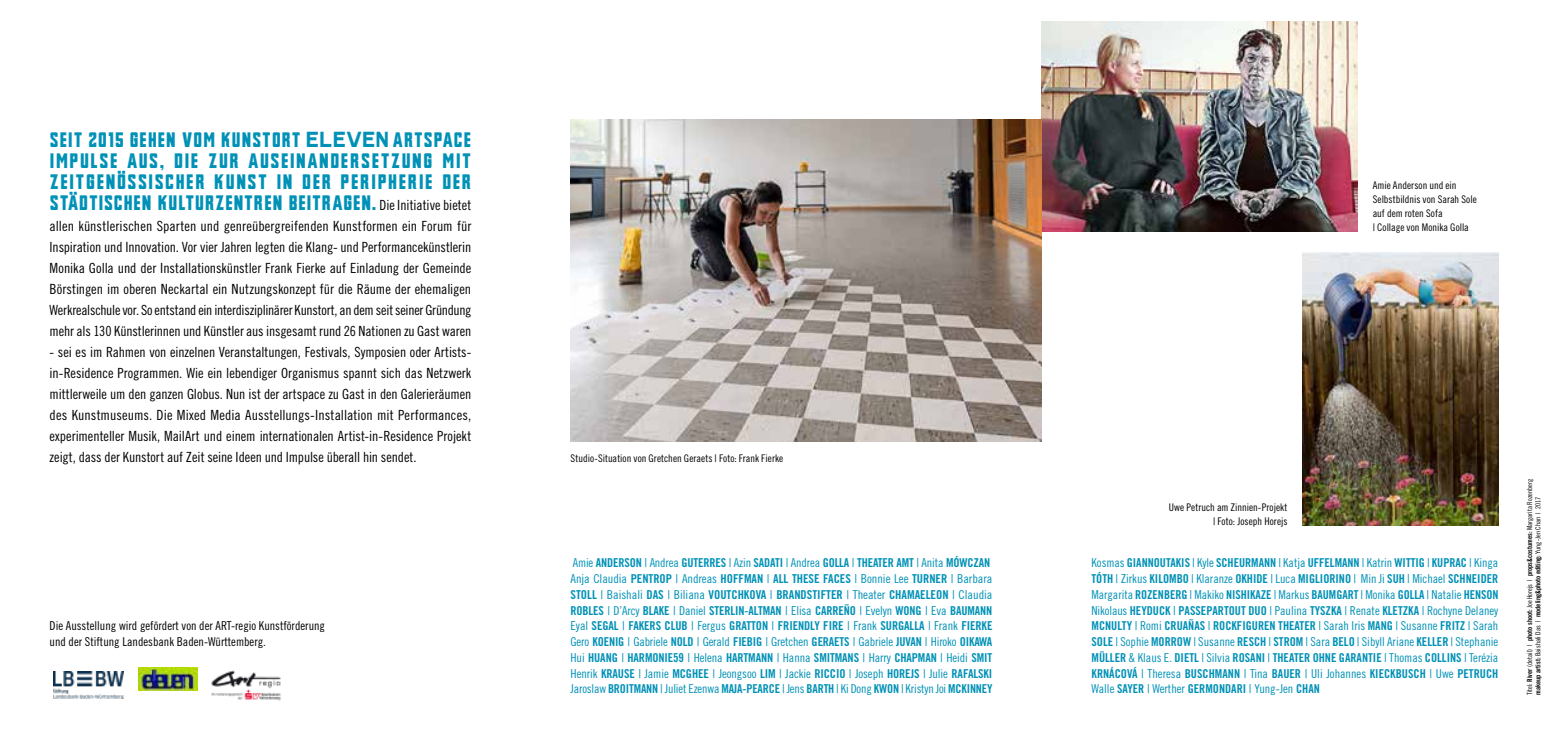
<style>
.page{position:relative;width:1548px;height:737px;background:#fff}
.page>*{position:absolute;margin:0;border:0;box-sizing:border-box;transform-origin:0 0}
.t1{font:22.75px/21px "CA Traktor";letter-spacing:.01em;color:#0091b6;text-align:justify}
.t2{font:14px/21px "Trade Gothic LT Std Cn 18";letter-spacing:-.005em;color:#000;text-align:justify}
.t3{font:12.25px/15.8px "Trade Gothic LT Std Bd Cn 20";color:#0091b6}
.t4{font:12.25px/15.8px "Trade Gothic LT Std Cn 18";letter-spacing:-.005em;color:#0091b6}
.t5{font:12.25px/15.8px "Trade Gothic LT Std Cn 18";color:#000}
.t6{font:10.5px/14px "Trade Gothic LT Std Cn 18";letter-spacing:.005em;color:#000;text-align:right}
.t7{font:7px "Trade Gothic LT Std Cn 18";color:#000}
.t8{font:7px "Trade Gothic LT Std Bd Cn 20";color:#000}
.s1{font-family:"CA Alternative Three"}
.s2{font-family:"Trade Gothic LT Std Cn 18";font-size:14px;color:#000}
.s3{font-family:"Trade Gothic LT Std Cn 18"}
.s4{font-family:"Trade Gothic LT Std Bd Cn 20"}
</style>
<div class="page">
<img style="left:53px;top:671px;width:70px;height:27px">
<img style="left:139px;top:667px;width:59px;height:23px">
<img style="left:211px;top:670px;width:70px;height:31px">
<img style="left:1042px;top:21px;width:316px;height:210px">
<img style="left:570px;top:119px;width:472px;height:322px">
<img style="left:1302px;top:252px;width:196px;height:273px">
<h1 class="t1" style="left:50px;top:128px;width:423px">SEIT 2015 GEHEN VOM KUNSTORT <span class="s1">ELEVEN</span> ARTSPACE IMPULSE AUS, DIE ZUR AUSEINANDERSETZUNG MIT ZEITGENÖSSISCHER KUNST IN DER PERIPHERIE DER STÄDTISCHEN KULTURZENTREN BEITRAGEN. <span class="s2">Die Initiative bietet</span></h1>
<p class="t2" style="left:50px;top:215px;width:423px">allen künstlerischen Sparten und genreübergreifenden Kunstformen ein Forum für Inspiration und Innovation. Vor vier Jahren legten die Klang- und Performancekünstlerin Monika Golla und der Installationskünstler Frank Fierke auf Einladung der Gemeinde Börstingen im oberen Neckartal ein Nutzungskonzept für die Räume der ehemaligen Werkrealschule vor. So entstand ein interdisziplinärer Kunstort, an dem seit seiner Gründung mehr als 130 Künstlerinnen und Künstler aus insgesamt rund 26 Nationen zu Gast waren</p>
<p class="t2" style="left:50px;top:341px;width:423px">- sei es im Rahmen von einzelnen Veranstaltungen, Festivals, Symposien oder Artists&shy;in-Residence Programmen. Wie ein lebendiger Organismus spannt sich das Netzwerk mittlerweile um den ganzen Globus. Nun ist der artspace zu Gast in den Galerieräumen des Kunstmuseums. Die Mixed Media Ausstellungs-Installation mit Performances, experimenteller Musik, MailArt und einem internationalen Artist-in-Residence Projekt zeigt, dass der Kunstort auf Zeit seine Ideen und Impulse überall hin sendet.</p>
<p class="t5" style="left:50px;top:618px;width:277px">Die Ausstellung wird gefördert von der ART-regio Kunstförderung und der Stiftung Landesbank Baden-Württemberg.</p>
<p class="t6" style="left:570px;top:451px;width:214px">Studio-Situation von Gretchen Geraets | Foto: Frank Fierke</p>
<p class="t3" style="left:573px;top:555px;width:419px"><span class="s3">Amie</span> ANDERSON <span class="s3">| Andrea</span> GUTERRES <span class="s3">| Azin</span> SADATI <span class="s3">| Andrea</span> GOLLA <span class="s3">|</span> THEATER AMT <span class="s3">| Anita</span> MÓWCZAN</p>
<p class="t4" style="left:570px;top:570px;width:423px">Anja Claudia <span class="s4">PENTROP</span> | Andreas <span class="s4">HOFFMAN</span> | <span class="s4">ALL THESE FACES</span> | Bonnie Lee <span class="s4">TURNER</span> | Barbara</p>
<p class="t3" style="left:570px;top:586px;width:423px;text-align:justify">STOLL <span class="s3">| Baishali</span> DAS <span class="s3">| Biliana</span> VOUTCHKOVA <span class="s3">|</span> BRANDSTIFTER <span class="s3">| Theater</span> CHAMAELEON <span class="s3">| Claudia </span>ROBLES <span class="s3">| D’Arcy</span> BLAKE <span class="s3">| Daniel</span> STERLIN-ALTMAN <span class="s3">| Elisa</span> CARREÑO <span class="s3">| Evelyn</span> WONG <span class="s3">| Eva</span> BAUMANN <span class="s3">Eyal</span> SEGAL <span class="s3">|</span> FAKERS CLUB <span class="s3">| Fergus</span> GRATTON <span class="s3">|</span> FRIENDLY FIRE <span class="s3">| Frank</span> SURGALLA <span class="s3">| Frank</span> FIERKE</p>
<p class="t4" style="left:570px;top:633px;width:423px">Gero <span class="s4">KOENIG</span> | Gabriele <span class="s4">NOLD</span> | Gerald <span class="s4">FIEBIG</span> | Gretchen <span class="s4">GERAETS</span> | Gabriele <span class="s4">JUVAN</span> | Hiroko <span class="s4">OIKAWA</span></p>
<p class="t3" style="left:570px;top:649px;width:423px"><span class="s3">Hui</span> HUANG <span class="s3">|</span> HARMONIE59 <span class="s3">| Helena</span> HARTMANN <span class="s3">| Hanna</span> SMITMANS <span class="s3">| Harry</span> CHAPMAN <span class="s3">| Heidi</span> SMIT</p>
<p class="t4" style="left:570px;top:665px;width:423px">Henrik <span class="s4">KRAUSE</span> | Jamie <span class="s4">MCGHEE</span> | Jeongsoo <span class="s4">LIM</span> | Jackie <span class="s4">RICCIO</span> | Joseph <span class="s4">HOREJS</span> | Julie <span class="s4">RAFALSKI<br></span>Jaroslaw <span class="s4">BROITMANN</span> | Juliet Ezenwa <span class="s4">MAJA-PEARCE</span> | Jens <span class="s4">BARTH</span> | Ki Dong <span class="s4">KWON</span> | Kristyn Joi <span class="s4">MCKINNEY</span></p>
<p class="t6" style="left:1372px;top:178px;width:106px;text-align:left">Amie Anderson und ein<br>Selbstbildnis von Sarah Sole auf dem roten Sofa<br>| Collage von Monika Golla</p>
<p class="t6" style="left:1169px;top:500px;width:120px">Uwe Petruch am Zinnien-Projekt | Foto: Joseph Horejs</p>
<p class="t3" style="left:1091px;top:555px;width:408px"><span class="s3">Kosmas</span> GIANNOUTAKIS <span class="s3">| Kyle</span> SCHEURMANN <span class="s3">| Katja</span> UFFELMANN <span class="s3">| Katrin</span> WITTIG <span class="s3">|</span> KUPRAC <span class="s3">| Kinga<br></span>TÓTH <span class="s3">| Zirkus</span> KILOMBO <span class="s3">| Klaranze</span> OKHIDE <span class="s3">| Luca</span> MIGLIORINO <span class="s3">| Min Ji</span> SUH <span class="s3">| Michael</span> SCHNEIDER</p>
<p class="t4" style="left:1091px;top:586px;width:408px">Margarita <span class="s4">ROZENBERG</span> | Makiko <span class="s4">NISHIKAZE</span> | Markus <span class="s4">BAUMGART</span> | Monika <span class="s4">GOLLA</span> | Natalie <span class="s4">HENSON<br></span>Nikolaus <span class="s4">HEYDUCK</span> | <span class="s4">PASSEPARTOUT DUO</span> | Paulina <span class="s4">TYSZKA</span> | Renate <span class="s4">KLETZKA</span> | Rochyne Delaney</p>
<p class="t3" style="left:1091px;top:618px;width:408px">MCNULTY <span class="s3">| Romi</span> CRUAÑAS <span class="s3">|</span> ROCKFIGUREN THEATER <span class="s3">| Sarah Iris</span> MANG <span class="s3">| Susanne</span> FRITZ <span class="s3">| Sarah</span></p>
<p class="t4" style="left:1091px;top:633px;width:408px"><span class="s4">SOLE</span> | Sophie <span class="s4">MORROW</span> | Susanne <span class="s4">RESCH</span> | <span class="s4">STROM</span> | Sara <span class="s4">BELO</span> | Sibyll Ariane <span class="s4">KELLER</span> | Stephanie</p>
<p class="t3" style="left:1091px;top:649px;width:408px">MÜLLER <span class="s3">&amp; Klaus E.</span> DIETL <span class="s3">| Silvia</span> ROSANI <span class="s3">|</span> THEATER OHNE GARANTIE <span class="s3">| Thomas</span> COLLINS <span class="s3">| Terézia<br></span>KRNÁCOVÁ <span class="s3">| Theresa</span> BUSCHMANN <span class="s3">| Tina</span> BAUER <span class="s3">| Uli Johannes</span> KIECKBUSCH <span class="s3">| Uwe</span> PETRUCH</p>
<p class="t4" style="left:1091px;top:681px;width:230px">Walle <span class="s4">SAYER</span> | Werther <span class="s4">GERMONDARI</span> | Yung-Jen <span class="s4">CHAN</span></p>
<p class="t7" style="left:1525px;top:694px;width:217px;rotate:-90deg">Titel: <span class="s4">River</span> (detail) | <span class="s4">photo shoot:</span> Joe Horejs | <span class="s4">props&amp;costumes:</span> Margarita Rozenberg</p>
<p class="t8" style="left:1534px;top:694px;width:199px;rotate:-90deg">makeup artist: <span class="s3">Baishali Das |</span> modeling&amp;photo editing: <span class="s3">Yung-Jen Chan | 2017</span></p>
</div>
